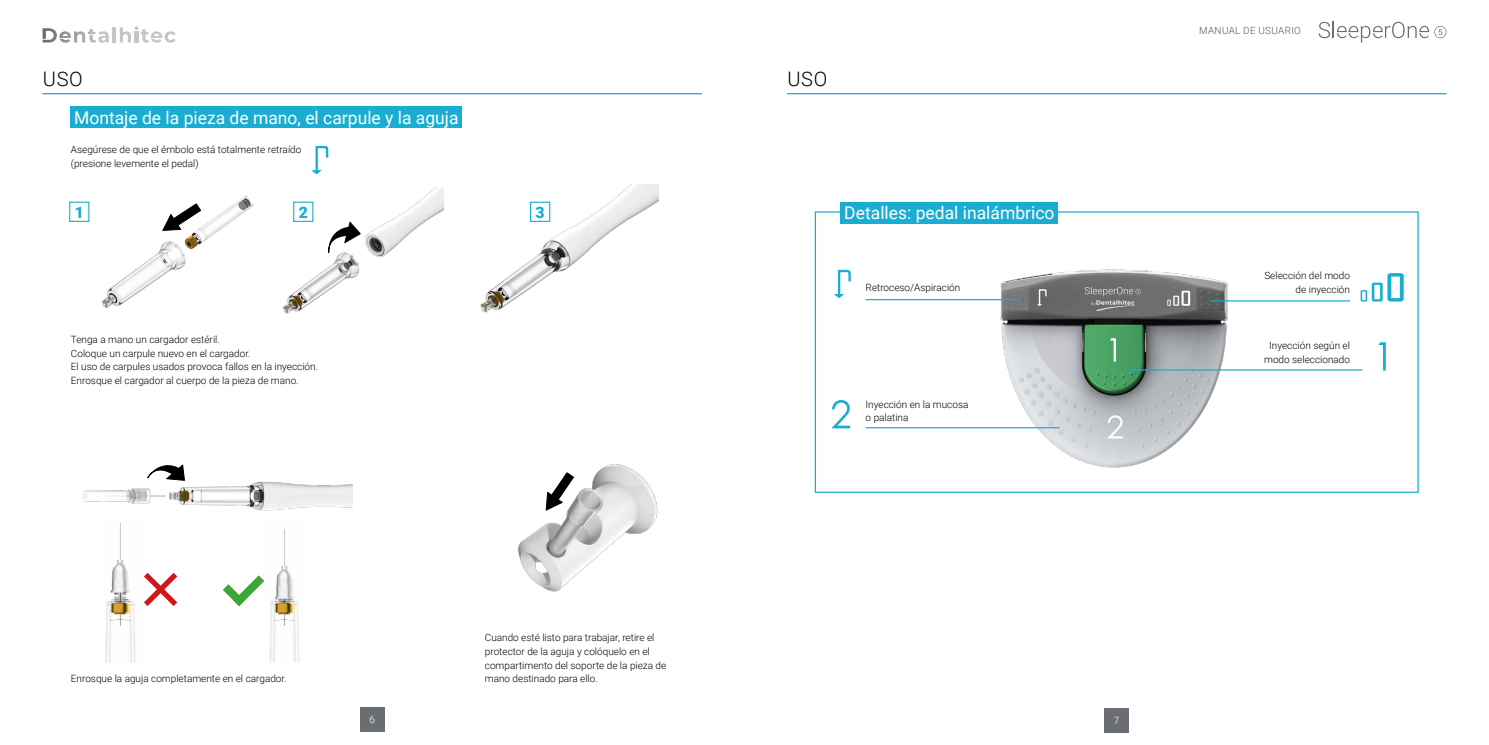
<style>
.page{position:relative;width:1489px;height:745px;background:#fff}
.page>*{position:absolute;margin:0;border:0;box-sizing:border-box;transform-origin:0 0}
.t1{font:300 20px "Roboto";letter-spacing:.035em;color:#000}
.t2{font:17.5px "Roboto";color:#fff}
.t3{font:900 15.75px "Roboto";color:#19add1}
.t4{font:300 10px/13.8px "Roboto";color:#000}
.t5{font:300 10px "Roboto";color:#fff}
.t6{font:300 9.88px "Roboto";letter-spacing:.035em;color:#575756}
</style>
<div class="page">
<svg style="left:43px;top:28px;width:66px;height:15px"></svg>
<hr style="left:113px;top:27px;width:3px;height:15px;background:#c6c6c6">
<svg style="left:120px;top:26px;width:56px;height:17px"></svg>
<svg style="left:1318px;top:21px;width:110px;height:22px"></svg>
<svg style="left:1434px;top:26px;width:12px;height:12px"></svg>
<div style="left:360px;top:706px;width:24px;height:25px;background:#6a6d71"></div>
<div style="left:1104px;top:707px;width:25px;height:25px;background:#6a6d71"></div>
<img style="left:83px;top:481px;width:269px;height:30px">
<img style="left:282px;top:188px;width:162px;height:126px">
<img style="left:101px;top:196px;width:153px;height:113px">
<hr style="left:43px;top:93px;width:659px;height:1px;background:#19add1">
<svg style="left:311px;top:146px;width:17px;height:28px"></svg>
<svg style="left:162px;top:203px;width:40px;height:28px"></svg>
<svg style="left:326px;top:221px;width:35px;height:32px"></svg>
<svg style="left:147px;top:464px;width:38px;height:17px"></svg>
<img style="left:518px;top:464px;width:140px;height:128px">
<svg style="left:545px;top:471px;width:29px;height:40px"></svg>
<div style="left:69px;top:201px;width:20px;height:21px;border:1px solid #19add1"></div>
<div style="left:293px;top:201px;width:20px;height:21px;border:1px solid #19add1"></div>
<img style="left:105px;top:522px;width:31px;height:140px">
<img style="left:264px;top:529px;width:36px;height:133px">
<svg style="left:144px;top:572px;width:33px;height:33px"></svg>
<svg style="left:223px;top:575px;width:41px;height:30px"></svg>
<img style="left:480px;top:184px;width:178px;height:129px">
<div style="left:71px;top:106px;width:391px;height:22px;background:#19add1"></div>
<img style="left:995px;top:269px;width:235px;height:199px">
<svg style="left:832px;top:400px;width:18px;height:28px"></svg>
<svg style="left:1360px;top:273px;width:43px;height:28px"></svg>
<svg style="left:1378px;top:342px;width:7px;height:28px"></svg>
<svg style="left:833px;top:270px;width:17px;height:28px"></svg>
<hr style="left:865px;top:299px;width:154px;height:1px;background:#19add1">
<hr style="left:865px;top:427px;width:194px;height:1px;background:#19add1">
<hr style="left:1123px;top:369px;width:239px;height:1px;background:#19add1">
<hr style="left:1210px;top:300px;width:139px;height:1px;background:#19add1">
<hr style="left:787px;top:93px;width:659px;height:1px;background:#19add1">
<div style="left:840px;top:202px;width:217px;height:21px;background:#19add1"></div>
<h1 class="t1" style="left:43px;top:65px;width:41px">USO</h1>
<h2 class="t2" style="left:74px;top:105px;width:386px">Montaje de la pieza de mano, el carpule y la aguja</h2>
<p class="t4" style="left:71px;top:142px;width:232px">Asegúrese de que el émbolo está totalmente retraído (presione levemente el pedal)</p>
<h3 class="t3" style="left:75px;top:201px;width:11px">1</h3>
<h3 class="t3" style="left:299px;top:201px;width:11px">2</h3>
<h3 class="t3" style="left:535px;top:201px;width:11px">3</h3>
<p class="t4" style="left:71px;top:332px;width:249px">Tenga a mano un cargador estéril.<br>Coloque un carpule nuevo en el cargador.<br>El uso de carpules usados provoca fallos en la inyección.<br>Enrosque el cargador al cuerpo de la pieza de mano.</p>
<h1 class="t1" style="left:787px;top:65px;width:41px">USO</h1>
<h2 class="t2" style="left:844px;top:201px;width:212px">Detalles: pedal inalámbrico</h2>
<p class="t4" style="left:865px;top:280px;width:96px">Retroceso/Aspiración</p>
<p class="t4" style="left:865px;top:396px;width:104px">Inyección en la mucosa o palatina</p>
<p class="t6" style="left:1198px;top:23px;width:103px">MANUAL DE USUARIO</p>
<p class="t4" style="left:1264px;top:268px;width:87px;text-align:right">Selección del modo de inyección</p>
<p class="t4" style="left:1263px;top:338px;width:87px;text-align:center">Inyección según el modo seleccionado</p>
<p class="t4" style="left:71px;top:671px;width:217px">Enrosque la aguja completamente en el cargador.</p>
<p class="t4" style="left:485px;top:630px;width:183px">Cuando esté listo para trabajar, retire el protector de la aguja y colóquelo en el compartimento del soporte de la pieza de mano destinado para ello.</p>
<p class="t5" style="left:369px;top:712px;width:7px">6</p>
<p class="t5" style="left:1113px;top:712px;width:7px">7</p>
</div>
